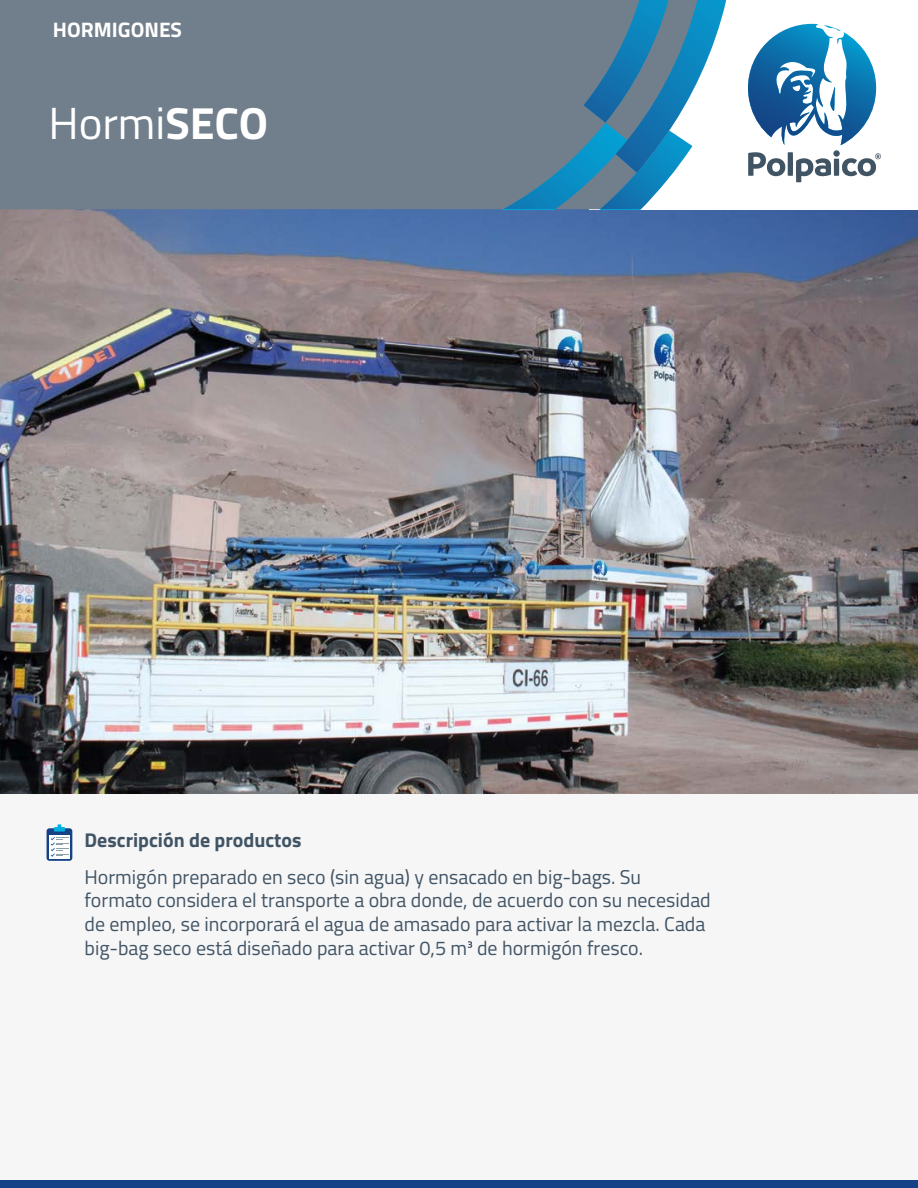
<style>
.page{position:relative;width:918px;height:1188px;background:#fff}
.page>*{position:absolute;margin:0;border:0;box-sizing:border-box;transform-origin:0 0}
.t1{font:45px "Titillium Web";color:#fff}
.t2{font:700 21px "Titillium Web";color:#fff}
.t3{font:19.95px/23.9px "Titillium Web";color:#415464}
.t4{font:700 19.95px "Titillium Web";color:#415464}
.s1{font-weight:700}
</style>
<div class="page">
<div style="left:0;top:793px;width:918px;height:395px;background:#f6f6f7"></div>
<svg style="left:468px;top:941px;width:4px;height:7px"></svg>
<img style="left:0;top:209px;width:918px;height:584px">
<svg style="left:748px;top:152px;width:83px;height:30px"></svg>
<div style="left:834px;top:159px;width:5px;height:17px;background:#415464"></div>
<svg style="left:833px;top:150px;width:7px;height:7px"></svg>
<svg style="left:842px;top:153px;width:39px;height:24px"></svg>
<svg style="left:748px;top:24px;width:128px;height:121px"></svg>
<div style="left:0;top:0;width:391px;height:209px;background:#717e8b"></div>
<div style="left:0;top:1180px;width:918px;height:8px;background:#154284"></div>
<svg style="left:391px;top:0;width:336px;height:209px;background:#6b8ca1"></svg>
<div style="left:47px;top:828px;width:25px;height:33px;background:#154284;border-radius:3px"></div>
<div style="left:49px;top:835px;width:21px;height:23px;background:#fff"></div>
<div style="left:54px;top:827px;width:11px;height:5px;background:#00b0e1"></div>
<svg style="left:51px;top:837px;width:17px;height:20px"></svg>
<p class="t2" style="left:53px;top:14px;width:131px">HORMIGONES</p>
<h1 class="t1" style="left:48px;top:91px;width:221px">Hormi<span class="s1">SECO</span></h1>
<p class="t4" style="left:85px;top:825px;width:218px">Descripción de productos</p>
<p class="t3" style="left:85px;top:864px;width:628px">Hormigón preparado en seco (sin agua) y ensacado en big-bags. Su formato considera el transporte a obra donde, de acuerdo con su necesidad de empleo, se incorporará el agua de amasado para activar la mezcla. Cada big-bag seco está diseñado para activar 0,5 m de hormigón fresco.</p>
</div>
